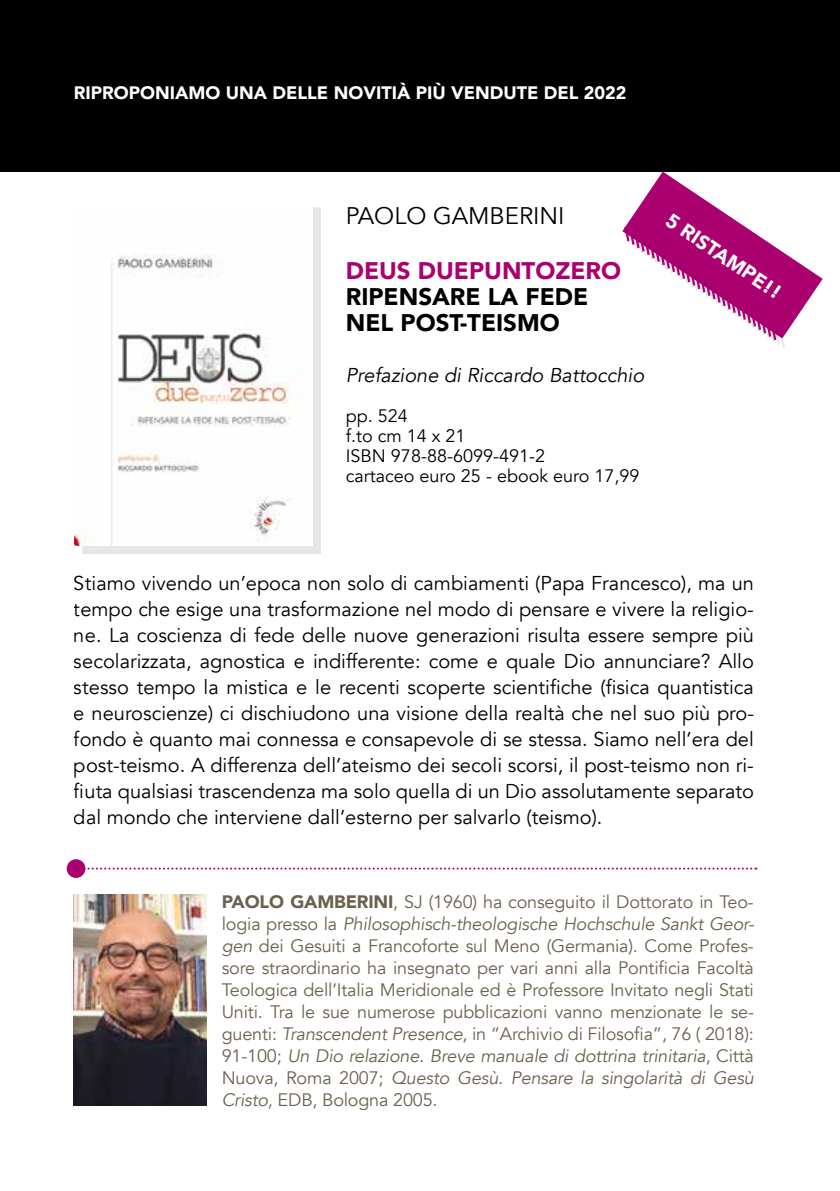
<style>
.page{position:relative;width:840px;height:1191px;background:#fff}
.page>*{position:absolute;margin:0;border:0;box-sizing:border-box;transform-origin:0 0}
.t1{font:900 24px/26px "Avenir";color:#000}
.t2{font:900 24px "Avenir";color:#ab0070}
.t3{font:24px "Avenir";color:#000}
.t4{font:20px/26px "Avenir";color:#000;text-align:justify}
.t5{font:italic 20px "Avenir";color:#000}
.t6{font:900 20px "Avenir";color:#fff}
.t7{font:18px/22px "Avenir";letter-spacing:-.01em;color:#6b614f;text-align:justify}
.t8{font:18px/20px "Avenir";color:#000}
.t9{font:900 18px "Avenir";color:#fff}
.s1{font-weight:900}
.s2{font-style:italic}
</style>
<div class="page">
<div style="left:0;top:0;width:839px;height:171px;background:#000"></div>
<div style="left:82px;top:208px;width:239px;height:346px;background:#e6e6e6"></div>
<img style="left:74px;top:208px;width:239px;height:338px">
<svg style="left:85px;top:867px;width:671px;height:2px"></svg>
<div style="left:68px;top:860px;width:16px;height:17px;background:#ab0070;border-radius:50%"></div>
<div style="left:67px;top:859px;width:18px;height:19px;border:2px solid #ab0070;border-radius:50%"></div>
<img style="left:74px;top:894px;width:132px;height:211px">
<svg style="left:622px;top:171px;width:200px;height:172px"></svg>
<p class="t9" style="left:74px;top:78px;width:554px">RIPROPONIAMO UNA DELLE NOVITIÀ PIÙ VENDUTE DEL 2022</p>
<p class="t3" style="left:345px;top:201px;width:220px">PAOLO GAMBERINI</p>
<p class="t2" style="left:345px;top:250px;width:277px">DEUS DUEPUNTOZERO</p>
<p class="t1" style="left:345px;top:283px;width:244px">RIPENSARE LA FEDE<br>NEL POST-TEISMO</p>
<p class="t5" style="left:345px;top:363px;width:300px">Prefazione di Riccardo Battocchio</p>
<p class="t8" style="left:345px;top:406px;width:295px">pp. 524<br>f.to cm 14 x 21<br>ISBN 978-88-6099-491-2<br>cartaceo euro 25 - ebook euro 17,99</p>
<p class="t6" style="left:677px;top:204px;width:136px;rotate:34deg">5 RISTAMPE!!</p>
<p class="t4" style="left:74px;top:570px;width:681px">Stiamo vivendo un’epoca non solo di cambiamenti (Papa Francesco), ma un tempo che esige una trasformazione nel modo di pensare e vivere la religio&shy;ne. La coscienza di fede delle nuove generazioni risulta essere sempre più secolarizzata, agnostica e indifferente: come e quale Dio annunciare? Allo stesso tempo la mistica e le recenti scoperte scientifiche (fisica quantistica e neuroscienze) ci dischiudono una visione della realtà che nel suo più pro&shy;fondo è quanto mai connessa e consapevole di se stessa. Siamo nell’era del post-teismo. A differenza dell’ateismo dei secoli scorsi, il post-teismo non ri&shy;fiuta qualsiasi trascendenza ma solo quella di un Dio assolutamente separato dal mondo che interviene dall’esterno per salvarlo (teismo).</p>
<p class="t7" style="left:221px;top:890px;width:533px"><span class="s1">PAOLO GAMBERINI</span>, SJ (1960) ha conseguito il Dottorato in Teo&shy;logia presso la <span class="s2">Philosophisch-theologische Hochschule Sankt Geor&shy;gen</span> dei Gesuiti a Francoforte sul Meno (Germania). Come Profes&shy;sore straordinario ha insegnato per vari anni alla Pontificia Facoltà Teologica dell’Italia Meridionale ed è Professore Invitato negli Stati Uniti. Tra le sue numerose pubblicazioni vanno menzionate le se&shy;guenti: <span class="s2">Transcendent Presence</span>, in “Archivio di Filosofia”, 76 ( 2018):<br>91-100; <span class="s2">Un Dio relazione. Breve manuale di dottrina trinitaria</span>, Città Nuova, Roma 2007; <span class="s2">Questo Gesù. Pensare la singolarità di Gesù Cristo</span>, EDB, Bologna 2005.</p>
</div>
